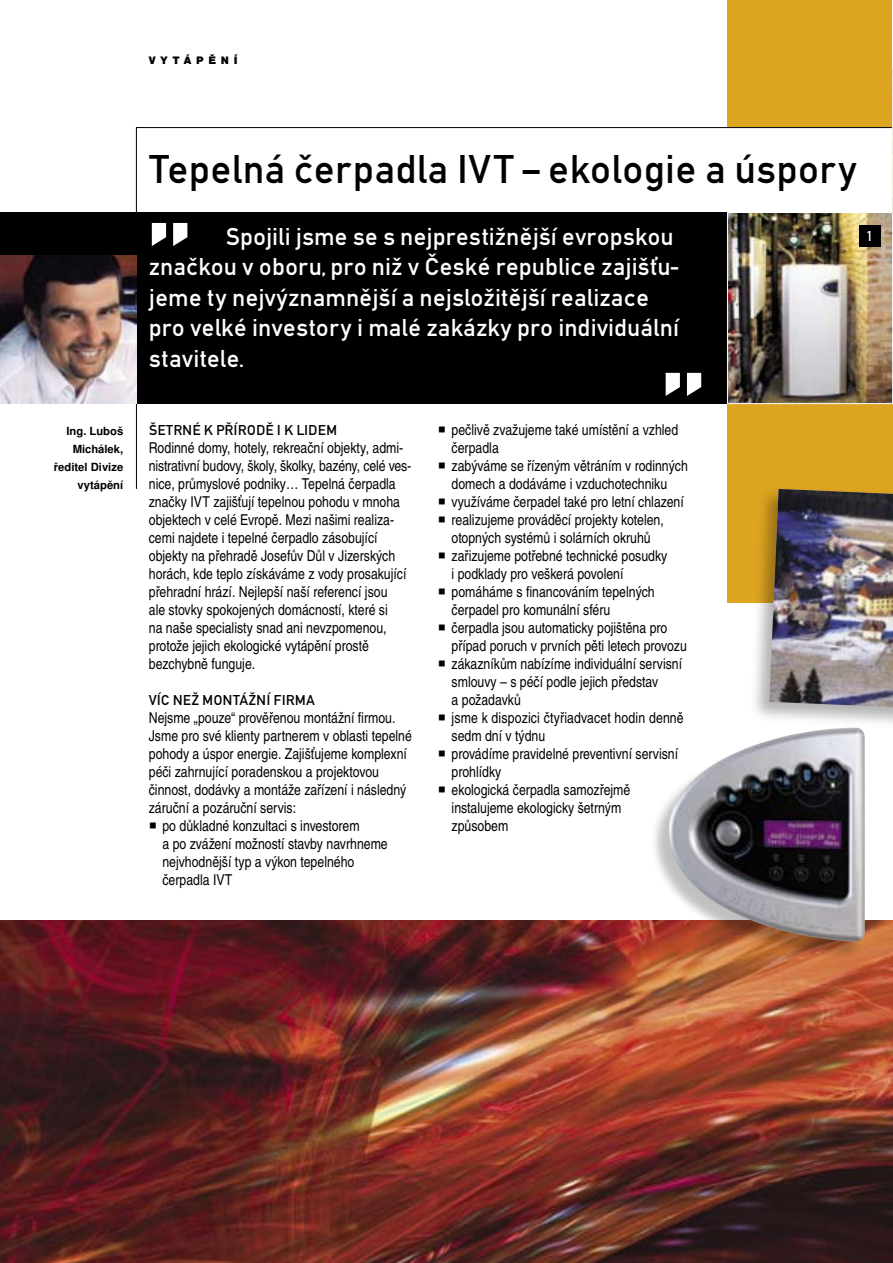
<style>
.page{position:relative;width:893px;height:1263px;background:#fff}
.page>*{position:absolute;margin:0;border:0;box-sizing:border-box;transform-origin:0 0}
.t1{font:150px "Mittelschrift Din DOT";color:#fff}
.t2{font:42px "Mittelschrift Din DOT";color:#000}
.t3{font:25.5px/30.6px "Mittelschrift Din DOT";color:#fff}
.t4{font:condensed 15px/18px "Nimbus Sans LOT";color:#000}
.t5{font:15px "Mittelschrift Din DOT";color:#000}
.t6{font:15px "Mittelschrift Din DOT";color:#fff}
.t7{font:700 11.25px/18px "Nimbus Sans LOT";color:#000;text-align:right}
.t8{font:900 11.25px "Nimbus San TOT";letter-spacing:.425em;color:#000}
</style>
<div class="page">
<div style="left:727px;top:0;width:166px;height:602px;background:#dda421"></div>
<img style="left:729px;top:230px;width:162px;height:172px">
<div style="left:727px;top:212px;width:166px;height:192px;border:1px solid #fff"></div>
<img style="left:0;top:921px;width:893px;height:342px">
<div style="left:0;top:213px;width:727px;height:191px;background:#000"></div>
<svg style="left:136px;top:127px;width:757px;height:103px"></svg>
<div style="left:859px;top:225px;width:21px;height:22px;background:#000"></div>
<hr style="left:136px;top:404px;width:1px;height:85px;background:#000">
<svg style="left:892px;top:0;width:1px;height:213px"></svg>
<div style="left:649px;top:728px;width:215px;height:234px;background:#000;opacity:.25"></div>
<img style="left:669px;top:728px;width:196px;height:213px">
<img style="left:0;top:255px;width:136px;height:149px">
<div style="left:748px;top:484px;width:145px;height:253px;background:#000;opacity:.3"></div>
<img style="left:769px;top:489px;width:124px;height:226px">
<p class="t8" style="left:149px;top:54px;width:90px">VYTÁPĚNÍ</p>
<h2 class="t2" style="left:149px;top:146px;width:710px">Tepelná čerpadla IVT – ekologie a úspory</h2>
<h3 class="t3" style="left:149px;top:221px;width:532px;text-indent:77px">Spojili jsme se s nejprestižnější evropskou značkou v oboru, pro niž v České republice zajišťu&shy;jeme ty nejvýznamnější a nejsložitější realizace pro velké investory i malé zakázky pro individuální stavitele.</h3>
<h1 class="t1" style="left:663px;top:256px;width:43px">„</h1>
<h1 class="t1" style="left:149px;top:106px;width:43px">„</h1>
<p class="t7" style="left:54px;top:422px;width:71px">Ing. Luboš<br>Michálek, ředitel Divize vytápění</p>
<p class="t5" style="left:149px;top:422px;width:190px">ŠETRNÉ K PŘÍRODĚ I K LIDEM</p>
<p class="t4" style="left:149px;top:439px;width:264px">Rodinné domy, hotely, rekreační objekty, admi&shy;nistrativní budovy, školy, školky, bazény, celé ves&shy;nice, průmyslové podniky… Tepelná čerpadla značky IVT zajišťují tepelnou pohodu v mnoha objektech v celé Evropě. Mezi našimi realiza&shy;cemi najdete i tepelné čerpadlo zásobující objekty na přehradě Josefův Důl v Jizerských horách, kde teplo získáváme z vody prosakující přehradní hrází. Nejlepší naší referencí jsou<br>ale stovky spokojených domácností, které si<br>na naše specialisty snad ani nevzpomenou, protože jejich ekologické vytápění prostě bezchybně funguje.</p>
<p class="t5" style="left:149px;top:692px;width:167px">VÍC NEŽ MONTÁŽNÍ FIRMA</p>
<p class="t4" style="left:149px;top:709px;width:265px">Nejsme „pouze“ prověřenou montážní firmou.<br>Jsme pro své klienty partnerem v oblasti tepelné pohody a úspor energie. Zajišťujeme komplexní péči zahrnující poradenskou a projektovou činnost, dodávky a montáže zařízení i následný záruční a pozáruční servis:</p>
<p class="t4" style="left:162px;top:817px;width:227px;text-indent:-14px">○ po důkladné konzultaci s investorem<br>a po zvážení možností stavby navrhneme nejvhodnější typ a výkon tepelného čerpadla IVT</p>
<p class="t4" style="left:452px;top:421px;width:228px;text-indent:-14px">○ pečlivě zvažujeme také umístění a vzhled čerpadla</p>
<p class="t4" style="left:438px;top:457px;width:251px;text-align:center">○ zabýváme se řízeným větráním v rodinných domech a dodáváme i vzduchotechniku</p>
<p class="t4" style="left:438px;top:493px;width:247px">○ využíváme čerpadel také pro letní chlazení</p>
<p class="t4" style="left:438px;top:511px;width:227px;text-align:center">○ realizujeme prováděcí projekty kotelen, otopných systémů i solárních okruhů</p>
<p class="t4" style="left:452px;top:547px;width:217px;text-indent:-14px">○ zařizujeme potřebné technické posudky i podklady pro veškerá povolení</p>
<p class="t4" style="left:452px;top:583px;width:205px;text-indent:-14px">○ pomáháme s financováním tepelných čerpadel pro komunální sféru</p>
<p class="t4" style="left:452px;top:619px;width:237px;text-indent:-14px">○ čerpadla jsou automaticky pojištěna pro případ poruch v prvních pěti letech provozu</p>
<p class="t4" style="left:452px;top:655px;width:232px;text-indent:-14px">○ zákazníkům nabízíme individuální servisní smlouvy – s péčí podle jejich představ<br>a požadavků</p>
<p class="t4" style="left:452px;top:709px;width:234px;text-indent:-14px">○ jsme k dispozici čtyřiadvacet hodin denně sedm dní v týdnu</p>
<p class="t4" style="left:452px;top:745px;width:228px;text-indent:-14px">○ provádíme pravidelné preventivní servisní prohlídky</p>
<p class="t4" style="left:452px;top:781px;width:180px;text-indent:-14px">○ ekologická čerpadla samozřejmě instalujeme ekologicky šetrným způsobem</p>
<p class="t6" style="left:867px;top:228px;width:6px">1</p>
</div>
